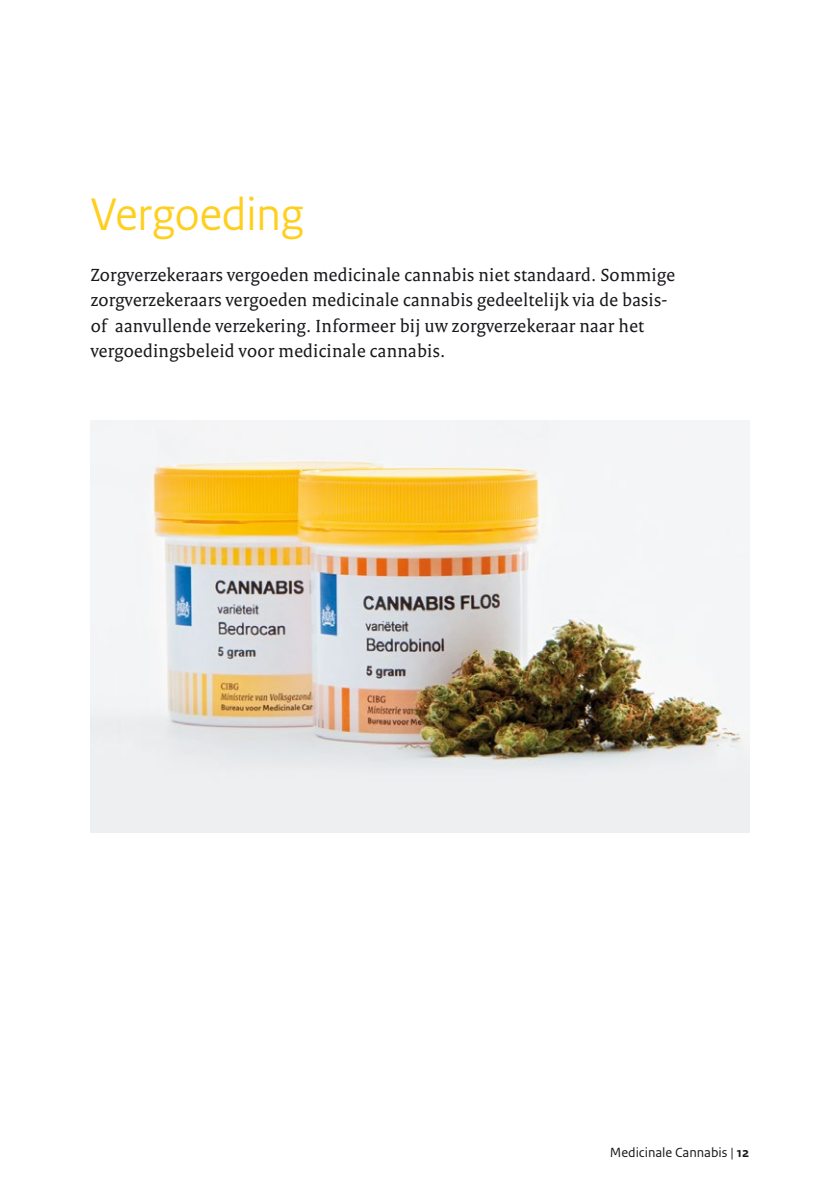
<style>
.page{position:relative;width:840px;height:1191px;background:#fff}
.page>*{position:absolute;margin:0;border:0;box-sizing:border-box;transform-origin:0 0}
.t1{font:48px "Rijksoverheid Sans Heading";color:#ffcf1f}
.t2{font:19px/25.6px "Rijksoverheid Serif";letter-spacing:.015em;color:#1a171c}
.t3{font:14px "Rijksoverheid Sans Text";color:#1a171c}
.s1{font-weight:700}
</style>
<div class="page">
<img style="left:91px;top:421px;width:657px;height:411px">
<h1 class="t1" style="left:91px;top:186px;width:214px">Vergoeding</h1>
<p class="t2" style="left:91px;top:262px;width:585px">Zorgverzekeraars vergoeden medicinale cannabis niet standaard. Sommige zorgverzekeraars vergoeden medicinale cannabis gedeeltelijk via de basis&shy;of aanvullende verzekering. Informeer bij uw zorgverzekeraar naar het vergoedingsbeleid voor medicinale cannabis.</p>
<p class="t3" style="left:609px;top:1144px;width:141px">Medicinale Cannabis | <span class="s1">12</span></p>
</div>
